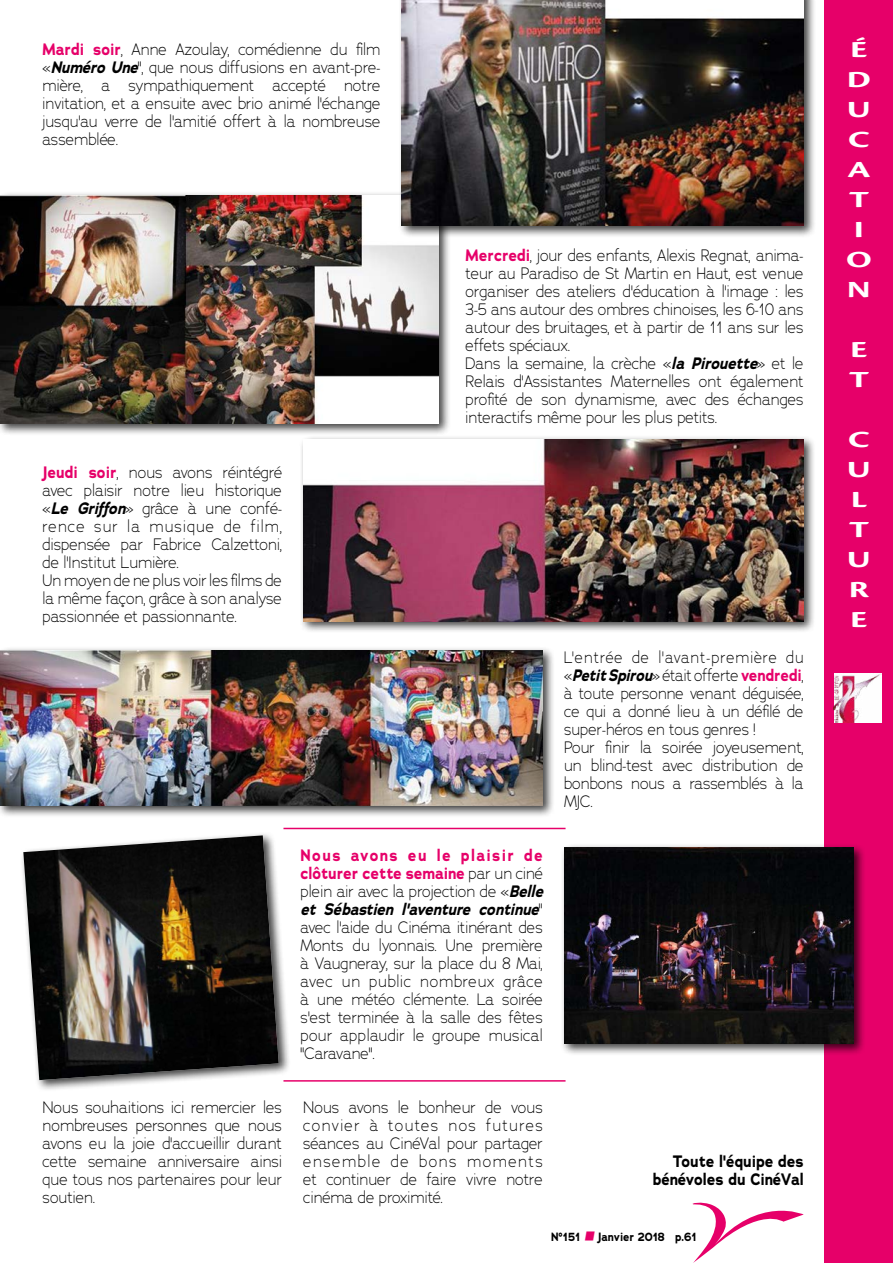
<style>
.page{position:relative;width:893px;height:1263px;background:#fff}
.page>*{position:absolute;margin:0;border:0;box-sizing:border-box;transform-origin:0 0}
.t1{font:700 24px/30px "Cronos Pro";color:#fff;scale:1.5 1}
.t2{font:300 16.5px/18px "Adrianna";color:#000;text-align:justify;scale:.9 1}
.t3{font:300 16.5px/18px "Adrianna";color:#000;scale:.88 1}
.t4{font:700 16.5px/18px "Adrianna";color:#000;text-align:right;scale:.9 1}
.t5{font:700 12px "Adrianna";color:#000;scale:.9 1}
.s1{font-weight:700;color:#e60069}
.s2{font-weight:700;font-style:italic}
</style>
<div class="page">
<div style="left:0;top:191px;width:451px;height:245px;background:#000;opacity:.75"></div>
<img style="left:0;top:196px;width:438px;height:228px">
<svg style="left:692px;top:1202px;width:112px;height:61px"></svg>
<div style="left:825px;top:0;width:68px;height:1263px;background:#e60069"></div>
<img style="left:834px;top:673px;width:48px;height:50px">
<div style="left:398px;top:0;width:418px;height:238px;background:#000;opacity:.75"></div>
<img style="left:402px;top:0;width:402px;height:225px">
<div style="left:300px;top:435px;width:516px;height:199px;background:#000;opacity:.75"></div>
<img style="left:303px;top:439px;width:501px;height:182px">
<div style="left:20px;top:832px;width:270px;height:260px;background:#000;opacity:.75"></div>
<img style="left:23px;top:835px;width:256px;height:245px">
<div style="left:561px;top:843px;width:305px;height:213px;background:#000;opacity:.75"></div>
<img style="left:564px;top:847px;width:290px;height:196px">
<div style="left:0;top:646px;width:555px;height:172px;background:#000;opacity:.75"></div>
<img style="left:0;top:651px;width:543px;height:154px">
<hr style="left:283px;top:828px;width:283px;height:1px;background:#e60069">
<hr style="left:283px;top:1080px;width:283px;height:1px;background:#e60069">
<p class="t2" style="left:43px;top:40px;width:377px"><span class="s1">Mardi soir</span>, Anne Azoulay, comédienne du film «<span class="s2">Numéro Une</span>", que nous diffusions en avant-pre&shy;mière, a sympathiquement accepté notre invitation, et a ensuite avec brio animé l'échange jusqu'au verre de l'amitié offert à la nombreuse assemblée.</p>
<p class="t2" style="left:43px;top:463px;width:268px;text-align:left"><span class="s1">Jeudi soir</span>, nous avons réintégré avec plaisir notre lieu historique «<span class="s2">Le Griffon</span>» grâce à une confé&shy;rence sur la musique de film, dispensée par Fabrice Calzettoni, de l'Institut Lumière.<br>Un moyen de ne plus voir les films de la même façon, grâce à son analyse passionnée et passionnante.</p>
<p class="t2" style="left:466px;top:246px;width:377px;text-align:left"><span class="s1">Mercredi</span>, jour des enfants, Alexis Regnat, anima&shy;teur au Paradiso de St Martin en Haut, est venue organiser des ateliers d'éducation à l'image : les 3-5 ans autour des ombres chinoises, les 6-10 ans autour des bruitages, et à partir de 11 ans sur les effets spéciaux.<br>Dans la semaine, la crèche «<span class="s2">la Pirouette</span>» et le Relais d'Assistantes Maternelles ont également profité de son dynamisme, avec des échanges interactifs même pour les plus petits.</p>
<p class="t3" style="left:564px;top:648px;width:274px">L'entrée de l'avant-première du «<span class="s2">Petit Spirou</span>» était offerte <span class="s1">vendredi</span>, à toute personne venant déguisée, ce qui a donné lieu à un défilé de super-héros en tous genres !<br>Pour finir la soirée joyeusement, un blind-test avec distribution de bonbons nous a rassemblés à la<br>MJC.</p>
<p class="t2" style="left:300px;top:846px;width:271px"><span class="s1">Nous avons eu le plaisir de clôturer cette semaine</span> par un ciné plein air avec la projection de «<span class="s2">Belle et Sébastien l'aventure continue</span>" avec l'aide du Cinéma itinérant des Monts du lyonnais. Une première à Vaugneray, sur la place du 8 Mai, avec un public nombreux grâce à une météo clémente. La soirée s'est terminée à la salle des fêtes pour applaudir le groupe musical "Caravane".</p>
<p class="t2" style="left:43px;top:1097px;width:268px">Nous souhaitions ici remercier les nombreuses personnes que nous avons eu la joie d'accueillir durant cette semaine anniversaire ainsi que tous nos partenaires pour leur soutien.</p>
<p class="t2" style="left:303px;top:1097px;width:268px">Nous avons le bonheur de vous convier à toutes nos futures séances au CinéVal pour partager ensemble de bons moments et continuer de faire vivre notre cinéma de proximité.</p>
<p class="t4" style="left:653px;top:1152px;width:169px">Toute l'équipe des bénévoles du CinéVal</p>
<p class="t5" style="left:551px;top:1229px;width:34px">N°151</p>
<p class="t5" style="left:598px;top:1229px;width:111px">Janvier 2018 p.61</p>
<h1 class="t1" style="left:846px;top:35px;width:19px;text-align:center">É<br>D<br>U<br>C<br>A<br>T<br>I<br>O<br>N</h1>
<h1 class="t1" style="left:849px;top:335px;width:15px">E<br>T</h1>
<h1 class="t1" style="left:847px;top:425px;width:18px">C<br>U<br>L<br>T<br>U<br>R<br>E</h1>
</div>
